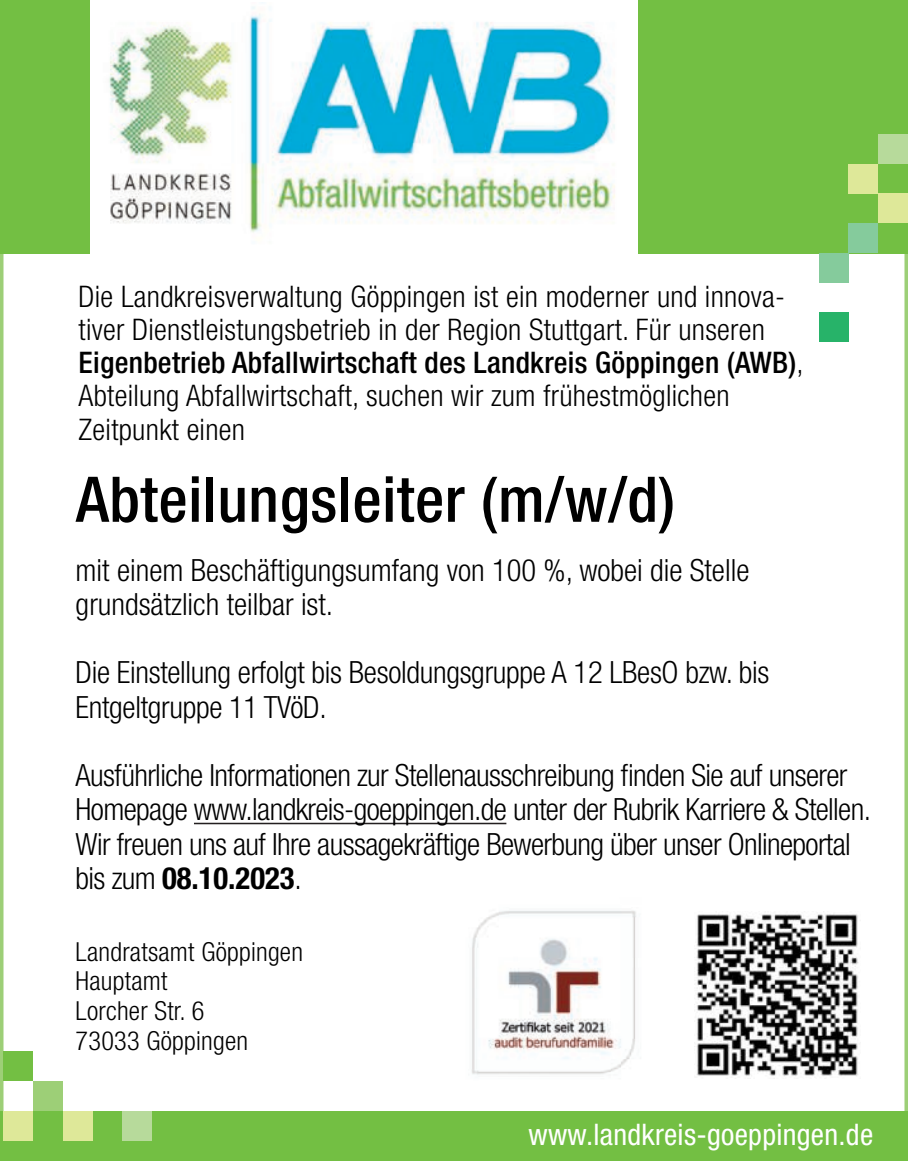
<style>
.page{position:relative;width:908px;height:1161px;background:#fff}
.page>*{position:absolute;margin:0;border:0;box-sizing:border-box;transform-origin:0 0}
.t1{font:500 condensed 63px "Helvetica Neue LT Pro";letter-spacing:.01em;color:#000}
.t2{font:300 condensed 30.8px/34.3px "Helvetica Neue LT Pro";letter-spacing:-.02em;color:#000}
.t3{font:300 condensed 30.8px/34.3px "Helvetica Neue LT Pro";color:#000}
.t4{font:300 condensed 29.75px/33.2px "Helvetica Neue LT Pro";letter-spacing:.01em;color:#000}
.t5{font:condensed 29.75px "Helvetica Neue LT Pro";letter-spacing:.01em;color:#fff}
.t6{font:300 condensed 26.25px/29.8px "Helvetica Neue LT Pro";letter-spacing:.01em;color:#000}
.s1{font-weight:500}
.s2{font-weight:700}
</style>
<div class="page">
<hr style="left:194px;top:823px;width:312px;height:1px;background:#231f20">
<img style="left:696px;top:914px;width:163px;height:162px">
<img style="left:471px;top:910px;width:165px;height:165px">
<div style="left:0;top:0;width:908px;height:253px;background:#73bf43"></div>
<div style="left:878px;top:193px;width:30px;height:30px;background:#dee899"></div>
<div style="left:878px;top:134px;width:30px;height:30px;background:#b7da9b"></div>
<div style="left:819px;top:253px;width:29px;height:30px;background:#85cb9c"></div>
<div style="left:819px;top:313px;width:29px;height:29px;background:#27b369"></div>
<div style="left:848px;top:223px;width:30px;height:30px;background:#85cb9c"></div>
<div style="left:848px;top:164px;width:30px;height:29px;background:#dee899"></div>
<div style="left:90px;top:0;width:547px;height:268px;background:#fff"></div>
<img style="left:109px;top:2px;width:506px;height:231px">
<div style="left:0;top:1111px;width:908px;height:50px;background:#73bf43"></div>
<div style="left:4px;top:1111px;width:29px;height:30px;background:#dee899"></div>
<div style="left:4px;top:1051px;width:29px;height:30px;background:#73bf43"></div>
<div style="left:63px;top:1111px;width:30px;height:30px;background:#dee899"></div>
<div style="left:123px;top:1111px;width:29px;height:30px;background:#b7da9b"></div>
<div style="left:33px;top:1081px;width:30px;height:30px;background:#9dcf77"></div>
<p class="t4" style="left:79px;top:279px;width:727px">Die Landkreisverwaltung Göppingen ist ein moderner und innova&shy;tiver Dienstleistungsbetrieb in der Region Stuttgart. Für unseren <span class="s1">Eigenbetrieb Abfallwirtschaft des Landkreis Göppingen (AWB)</span>, Abteilung Abfallwirtschaft, suchen wir zum frühestmöglichen Zeitpunkt einen</p>
<h1 class="t1" style="left:76px;top:461px;width:600px">Abteilungsleiter (m/w/d)</h1>
<p class="t3" style="left:76px;top:552px;width:675px">mit einem Beschäftigungsumfang von 100 %, wobei die Stelle grundsätzlich teilbar ist.</p>
<p class="t2" style="left:76px;top:655px;width:695px">Die Einstellung erfolgt bis Besoldungsgruppe A 12 LBesO bzw. bis<br>Entgeltgruppe 11 TVöD.</p>
<p class="t2" style="left:76px;top:758px;width:797px">Ausführliche Informationen zur Stellenausschreibung finden Sie auf unserer Homepage www.landkreis-goeppingen.de unter der Rubrik Karriere &amp; Stellen.<br>Wir freuen uns auf Ihre aussagekräftige Bewerbung über unser Onlineportal bis zum <span class="s2">08.10.2023</span>.</p>
<p class="t6" style="left:76px;top:936px;width:229px">Landratsamt Göppingen<br>Hauptamt<br>Lorcher Str. 6<br>73033 Göppingen</p>
<p class="t5" style="left:528px;top:1117px;width:346px">www.landkreis-goeppingen.de</p>
</div>
